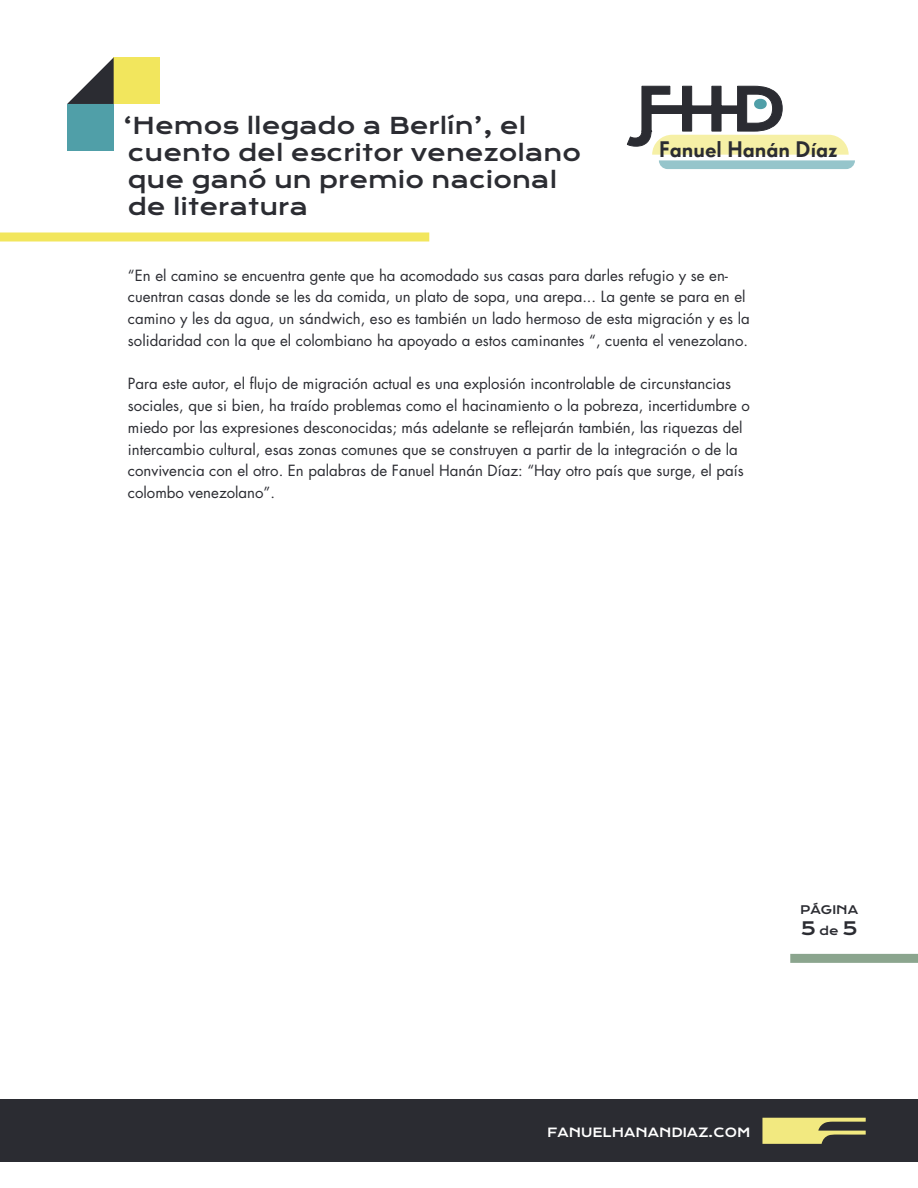
<style>
.page{position:relative;width:918px;height:1188px;background:#fff}
.page>*{position:absolute;margin:0;border:0;box-sizing:border-box;transform-origin:0 0}
.t1{font:22.5px/27px "Krona One";color:#2b2c32}
.t2{font:500 21.9px "Super Grotesk A";color:#2b2c32}
.t3{font:18px "Krona One";color:#2b2c32}
.t4{font:15px/21.8px "Futura Std";color:#2b2c32}
.t5{font:12.3px "Krona One";color:#fff}
.t6{font:11.55px "Krona One";color:#2b2c32}
.s1{font-size:11.55px}
</style>
<div class="page">
<div style="left:0;top:1100px;width:918px;height:62px;background:#2b2c32"></div>
<svg style="left:626px;top:85px;width:229px;height:84px"></svg>
<svg style="left:762px;top:1118px;width:104px;height:26px"></svg>
<div style="left:790px;top:954px;width:128px;height:9px;background:#8ba58e"></div>
<div style="left:67px;top:104px;width:47px;height:47px;background:#509fa8"></div>
<div style="left:114px;top:57px;width:46px;height:47px;background:#f2e65d"></div>
<svg style="left:67px;top:57px;width:47px;height:47px"></svg>
<div style="left:0;top:232px;width:429px;height:10px;background:#f2e65d"></div>
<p class="t1" style="left:123px;top:112px;width:459px">‘Hemos llegado a Berlín’, el cuento del escritor venezolano que ganó un premio nacional de literatura</p>
<p class="t2" style="left:659px;top:136px;width:180px">Fanuel Hanán Díaz</p>
<p class="t4" style="left:128px;top:264px;width:623px">“En el camino se encuentra gente que ha acomodado sus casas para darles refugio y se en&shy;cuentran casas donde se les da comida, un plato de sopa, una arepa... La gente se para en el camino y les da agua, un sándwich, eso es también un lado hermoso de esta migración y es la solidaridad con la que el colombiano ha apoyado a estos caminantes “, cuenta el venezolano.</p>
<p class="t4" style="left:128px;top:373px;width:624px">Para este autor, el flujo de migración actual es una explosión incontrolable de circunstancias sociales, que si bien, ha traído problemas como el hacinamiento o la pobreza, incertidumbre o miedo por las expresiones desconocidas; más adelante se reflejarán también, las riquezas del intercambio cultural, esas zonas comunes que se construyen a partir de la integración o de la convivencia con el otro. En palabras de Fanuel Hanán Díaz: “Hay otro país que surge, el país colombo venezolano”.</p>
<p class="t6" style="left:800px;top:902px;width:60px">PÁGINA</p>
<p class="t3" style="left:801px;top:917px;width:58px">5<span class="s1">de</span>5</p>
<p class="t5" style="left:547px;top:1125px;width:205px">FANUELHANANDIAZ.COM</p>
</div>
